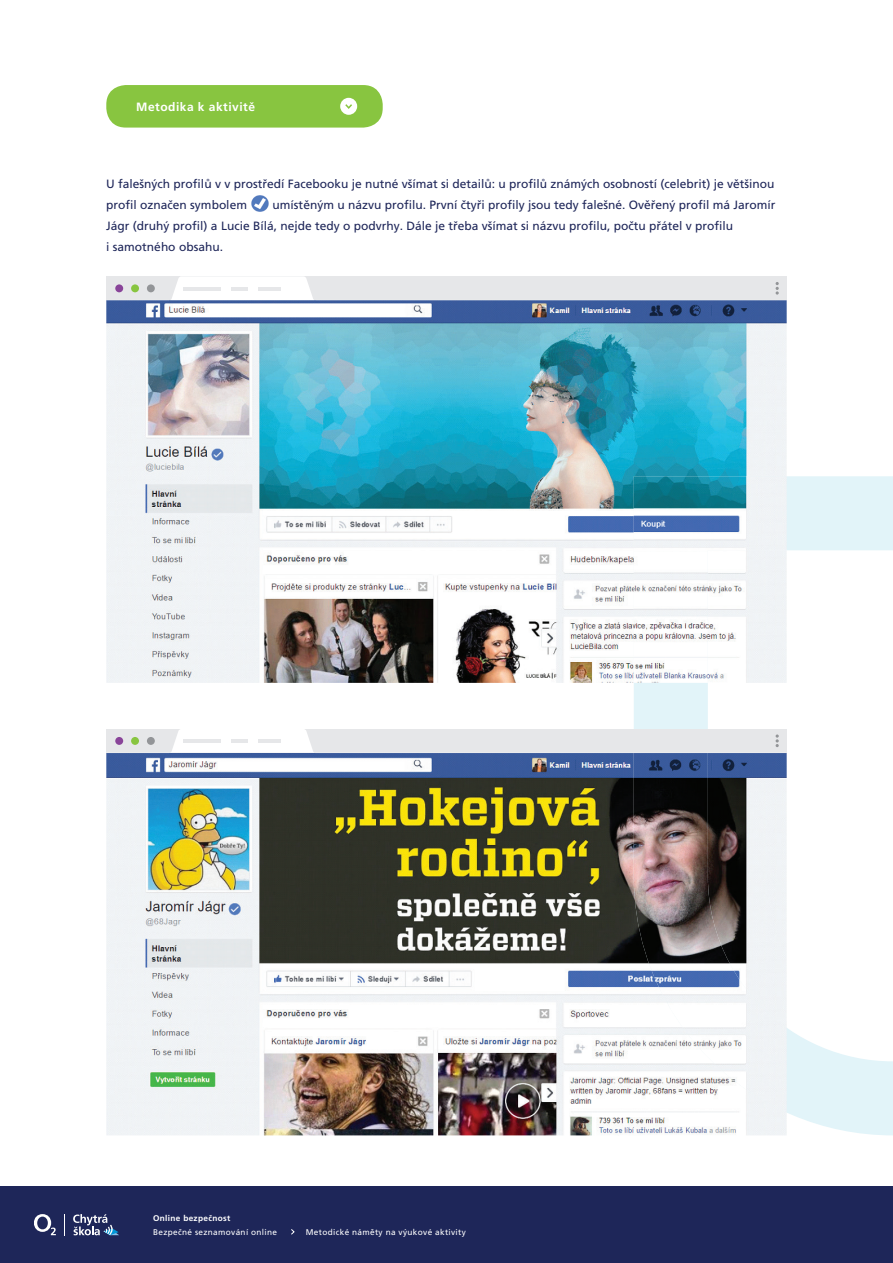
<style>
.page{position:relative;width:893px;height:1263px;background:#fff}
.page>*{position:absolute;margin:0;border:0;box-sizing:border-box;transform-origin:0 0}
.t1{font:12px/21px "Frutiger LT Pro";color:#1e2659}
.t2{font:700 12px "Frutiger LT Pro";letter-spacing:.04em;color:#fff}
.t3{font:8.25px "Frutiger LT Pro";letter-spacing:.04em;color:#fff}
.t4{font:700 8.25px "Frutiger LT Pro";letter-spacing:.04em;color:#fff}
</style>
<div class="page">
<svg style="left:634px;top:476px;width:259px;height:659px"></svg>
<div style="left:0;top:1186px;width:893px;height:77px;background:#1e2659"></div>
<svg style="left:291px;top:1229px;width:4px;height:6px"></svg>
<svg style="left:34px;top:1214px;width:22px;height:21px"></svg>
<svg style="left:73px;top:1214px;width:46px;height:21px"></svg>
<svg style="left:64px;top:1214px;width:1px;height:21px"></svg>
<img style="left:251px;top:195px;width:18px;height:17px">
<div style="left:106px;top:85px;width:277px;height:43px;background:#88c540;border-radius:20px"></div>
<div style="left:340px;top:98px;width:17px;height:17px;background:#fff;border-radius:50%"></div>
<svg style="left:345px;top:104px;width:7px;height:5px"></svg>
<img style="left:106px;top:300px;width:681px;height:383px">
<img style="left:634px;top:476px;width:153px;height:207px">
<svg style="left:106px;top:276px;width:681px;height:24px"></svg>
<img style="left:106px;top:753px;width:681px;height:382px">
<img style="left:634px;top:753px;width:153px;height:359px">
<svg style="left:106px;top:729px;width:681px;height:24px"></svg>
<p class="t2" style="left:136px;top:100px;width:120px">Metodika k aktivitě</p>
<p class="t1" style="left:106px;top:173px;width:670px">U falešných profilů v v prostředí Facebooku je nutné všímat si detailů: u profilů známých osobností (celebrit) je většinou profil označen symbolem</p>
<p class="t1" style="left:106px;top:194px;width:671px;text-indent:166px">umístěným u názvu profilu. První čtyři profily jsou tedy falešné. Ověřený profil má Jaromír<br>Jágr (druhý profil) a Lucie Bílá, nejde tedy o podvrhy. Dále je třeba všímat si názvu profilu, počtu přátel v profilu<br>i samotného obsahu.</p>
<p class="t4" style="left:153px;top:1213px;width:79px">Online bezpečnost</p>
<p class="t3" style="left:153px;top:1227px;width:126px">Bezpečné seznamování online</p>
<p class="t3" style="left:306px;top:1227px;width:162px">Metodické náměty na výukové aktivity</p>
</div>
